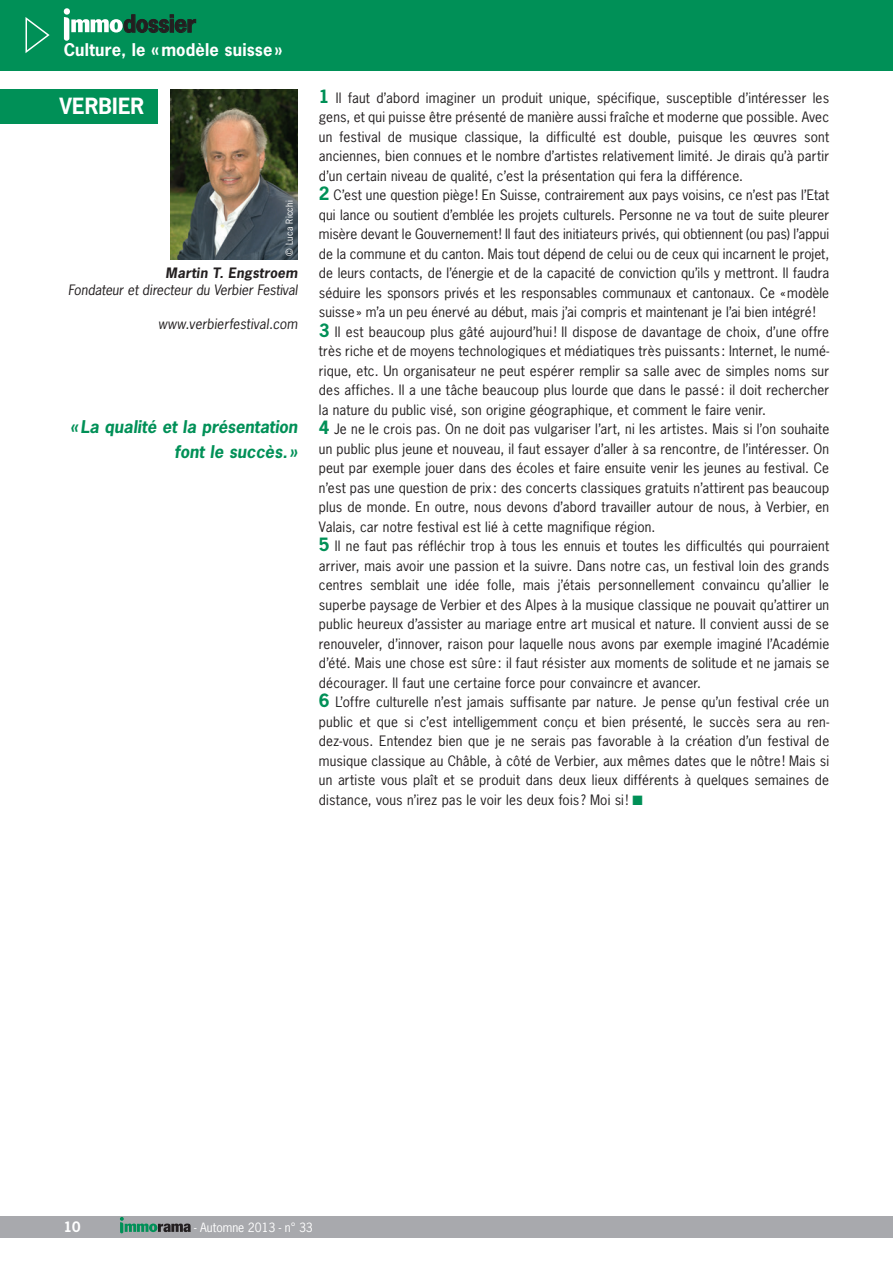
<style>
.page{position:relative;width:893px;height:1263px;background:#fff}
.page>*{position:absolute;margin:0;border:0;box-sizing:border-box;transform-origin:0 0}
.t1{font:700 22.5px "News Gothic Std";letter-spacing:-.02em;color:#231f20}
.Dossier_Questions{font:700 21px "News Gothic Std";letter-spacing:.005em;color:#fff}
.Exergue{font:italic 700 16.5px/25.5px "News Gothic Std";color:#009057;text-align:right}
.t2{font:700 16.5px "News Gothic Std";letter-spacing:.01em;color:#fff}
.Redac_Texte{font:13.5px/19.5px "News Gothic Std";letter-spacing:.015em;color:#231f20;text-align:justify}
.Nom___Titre{font:italic 13.5px "News Gothic Std";color:#231f20}
.Dossier_Auteur_et_Pa{font:italic 700 13.5px "News Gothic Std";letter-spacing:.025em;color:#231f20}
.t3{font:700 13.5px "News Gothic Std";color:#fff}
.t4{font:12px "News Gothic Std";color:#fff}
.Copyright{font:9px "News Gothic Std";letter-spacing:.025em;color:#fff}
.s1{font-weight:700;font-size:17.25px;color:#009057}
.s2{color:#009057}
</style>
<div class="page">
<div style="left:0;top:0;width:893px;height:70px;background:#009057"></div>
<div style="left:64px;top:8px;width:6px;height:7px;background:#fff;border-radius:50%"></div>
<svg style="left:64px;top:14px;width:132px;height:27px"></svg>
<svg style="left:25px;top:17px;width:25px;height:36px"></svg>
<div style="left:0;top:1216px;width:893px;height:21px;background:#a8a9ad"></div>
<svg style="left:120px;top:1217px;width:71px;height:16px"></svg>
<div style="left:0;top:89px;width:157px;height:34px;background:#009057"></div>
<img style="left:170px;top:89px;width:128px;height:170px">
<h1 class="t1" style="left:123px;top:9px;width:74px">dossier</h1>
<p class="t2" style="left:64px;top:38px;width:220px">Culture, le «modèle suisse»</p>
<p class="Dossier_Questions" style="left:59px;top:93px;width:86px">VERBIER</p>
<p class="Copyright" style="left:284px;top:256px;width:57px;rotate:-90deg">© Luca Ricchi</p>
<p class="Dossier_Auteur_et_Pa" style="left:166px;top:264px;width:134px">Martin T. Engstroem</p>
<p class="Nom___Titre" style="left:68px;top:281px;width:231px">Fondateur et directeur du Verbier Festival</p>
<p class="Nom___Titre" style="left:158px;top:316px;width:141px">www.verbierfestival.com</p>
<p class="Exergue" style="left:70px;top:414px;width:229px">«La qualité et la présentation font le succès. »</p>
<p class="Redac_Texte" style="left:319px;top:88px;width:512px"><span class="s1">1</span> Il faut d’abord imaginer un produit unique, spécifique, susceptible d’intéresser les gens, et qui puisse être présenté de manière aussi fraîche et moderne que possible. Avec un festival de musique classique, la difficulté est double, puisque les œuvres sont anciennes, bien connues et le nombre d’artistes relativement limité. Je dirais qu’à partir d’un certain niveau de qualité, c’est la présentation qui fera la différence.</p>
<p class="Redac_Texte" style="left:319px;top:185px;width:512px"><span class="s1">2</span> C’est une question piège! En Suisse, contrairement aux pays voisins, ce n’est pas l’Etat qui lance ou soutient d’emblée les projets culturels. Personne ne va tout de suite pleurer misère devant le Gouvernement! Il faut des initiateurs privés, qui obtiennent (ou pas) l’appui de la commune et du canton. Mais tout dépend de celui ou de ceux qui incarnent le projet, de leurs contacts, de l’énergie et de la capacité de conviction qu’ils y mettront. Il faudra séduire les sponsors privés et les responsables communaux et cantonaux. Ce «modèle suisse» m’a un peu énervé au début, mais j’ai compris et maintenant je l’ai bien intégré!</p>
<p class="Redac_Texte" style="left:319px;top:322px;width:512px"><span class="s1">3</span> Il est beaucoup plus gâté aujourd’hui ! Il dispose de davantage de choix, d’une offre très riche et de moyens technologiques et médiatiques très puissants: Internet, le numé&shy;rique, etc. Un organisateur ne peut espérer remplir sa salle avec de simples noms sur des affiches. Il a une tâche beaucoup plus lourde que dans le passé: il doit rechercher la nature du public visé, son origine géographique, et comment le faire venir.</p>
<p class="Redac_Texte" style="left:319px;top:419px;width:512px"><span class="s1">4</span> Je ne le crois pas. On ne doit pas vulgariser l’art, ni les artistes. Mais si l’on souhaite un public plus jeune et nouveau, il faut essayer d’aller à sa rencontre, de l’intéresser. On peut par exemple jouer dans des écoles et faire ensuite venir les jeunes au festival. Ce n’est pas une question de prix : des concerts classiques gratuits n’attirent pas beaucoup plus de monde. En outre, nous devons d’abord travailler autour de nous, à Verbier, en Valais, car notre festival est lié à cette magnifique région.</p>
<p class="Redac_Texte" style="left:319px;top:536px;width:512px"><span class="s1">5</span> Il ne faut pas réfléchir trop à tous les ennuis et toutes les difficultés qui pourraient arriver, mais avoir une passion et la suivre. Dans notre cas, un festival loin des grands centres semblait une idée folle, mais j’étais personnellement convaincu qu’allier le superbe paysage de Verbier et des Alpes à la musique classique ne pouvait qu’attirer un public heureux d’assister au mariage entre art musical et nature. Il convient aussi de se renouveler, d’innover, raison pour laquelle nous avons par exemple imaginé l’Académie d’été. Mais une chose est sûre: il faut résister aux moments de solitude et ne jamais se décourager. Il faut une certaine force pour convaincre et avancer.</p>
<p class="Redac_Texte" style="left:319px;top:692px;width:512px"><span class="s1">6</span> L’offre culturelle n’est jamais suffisante par nature. Je pense qu’un festival crée un public et que si c’est intelligemment conçu et bien présenté, le succès sera au ren&shy;dez-vous. Entendez bien que je ne serais pas favorable à la création d’un festival de musique classique au Châble, à côté de Verbier, aux mêmes dates que le nôtre ! Mais si un artiste vous plaît et se produit dans deux lieux différents à quelques semaines de distance, vous n’irez pas le voir les deux fois? Moi si! <span class="s2">■</span></p>
<p class="t3" style="left:64px;top:1218px;width:18px">10</p>
<p class="t4" style="left:194px;top:1219px;width:120px">- Automne 2013 - n° 33</p>
</div>
